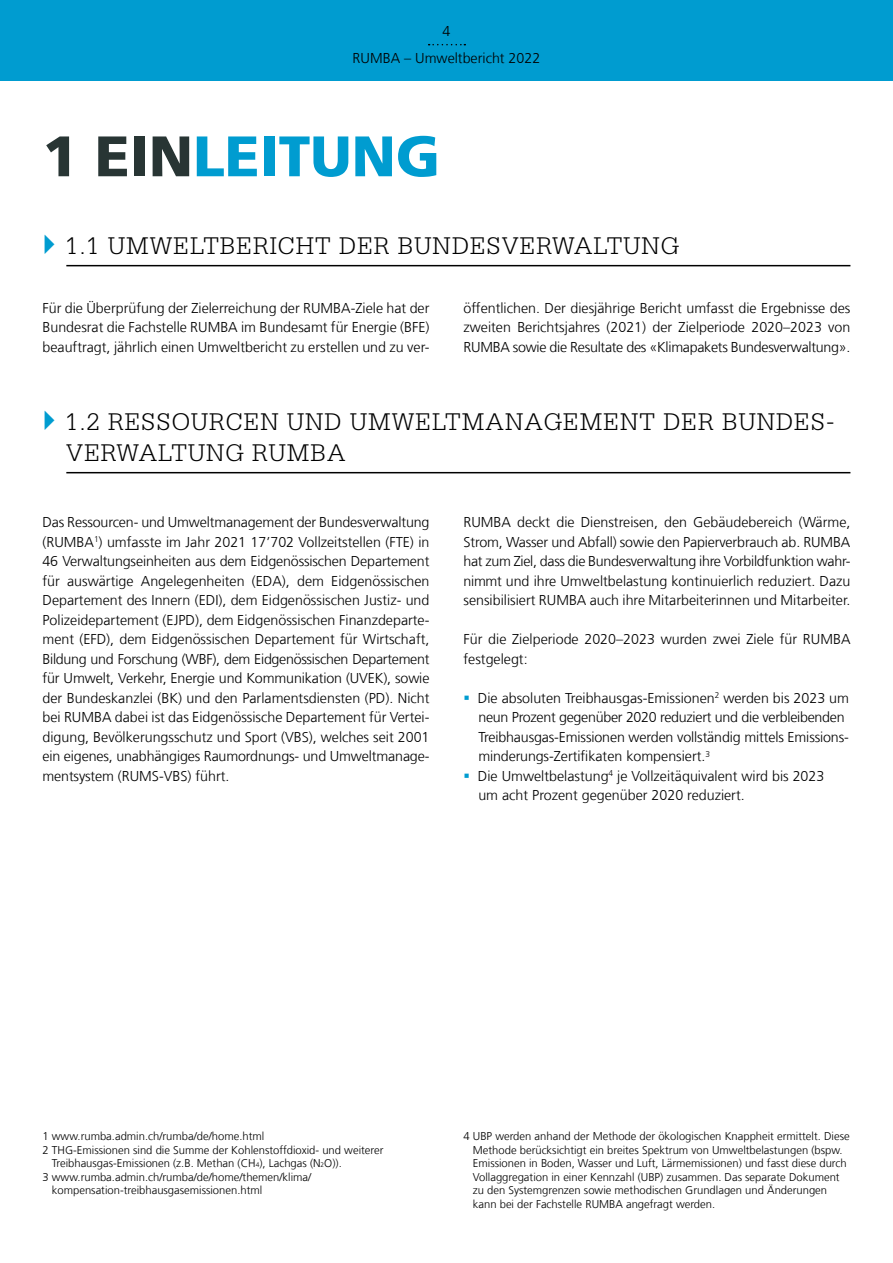
<style>
.page{position:relative;width:893px;height:1263px;background:#fff}
.page>*{position:absolute;margin:0;border:0;box-sizing:border-box;transform-origin:0 0}
.t1{font:900 57px "Frutiger LT Com";color:#009cd0}
.t2{font:300 25.5px/31.5px "Serifa Std";letter-spacing:.04em;color:#000}
.t3{font:300 14.25px/19.5px "Frutiger LT Com";color:#000;text-align:justify}
.t4{font:300 11.25px/13.5px "Frutiger LT Com";color:#000}
.s1{color:#283534}
.s2{font-size:6.6px}
</style>
<div class="page">
<div style="left:0;top:0;width:893px;height:81px;background:#009cd0"></div>
<svg style="left:429px;top:44px;width:36px;height:1px"></svg>
<hr style="left:66px;top:265px;width:784px;height:1px;background:#000">
<hr style="left:66px;top:472px;width:784px;height:1px;background:#000">
<p class="t3" style="left:353px;top:18px;width:189px;line-height:26.4px;text-align:center">4<br>RUMBA – Umweltbericht 2022</p>
<h1 class="t1" style="left:43px;top:122px;width:399px"><span class="s1">1 EIN</span>LEITUNG</h1>
<h2 class="t2" style="left:66px;top:230px;width:615px">1.1 UMWELTBERICHT DER BUNDESVERWALTUNG</h2>
<p class="t3" style="left:43px;top:298px;width:388px">Für die Überprüfung der Zielerreichung der RUMBA-Ziele hat der Bundesrat die Fachstelle RUMBA im Bundesamt für Energie (BFE) beauftragt, jährlich einen Umweltbericht zu erstellen und zu ver-</p>
<p class="t3" style="left:463px;top:298px;width:388px">öffentlichen. Der diesjährige Bericht umfasst die Ergebnisse des zweiten Berichtsjahres (2021) der Zielperiode 2020–2023 von RUMBA sowie die Resultate des «Klimapakets Bundesverwaltung».</p>
<h2 class="t2" style="left:66px;top:406px;width:770px">1.2 RESSOURCEN UND UMWELTMANAGEMENT DER BUNDES-<br>VERWALTUNG RUMBA</h2>
<p class="t3" style="left:43px;top:513px;width:388px">Das Ressourcen- und Umweltmanagement der Bundesverwaltung (RUMBA<sup>1</sup>) umfasste im Jahr 2021 17’702 Vollzeitstellen (FTE) in 46 Verwaltungseinheiten aus dem Eidgenössischen Departement für auswärtige Angelegenheiten (EDA), dem Eidgenössischen Departement des Innern (EDI), dem Eidgenössischen Justiz- und Polizeidepartement (EJPD), dem Eidgenössischen Finanzdeparte&shy;ment (EFD), dem Eidgenössischen Departement für Wirtschaft, Bildung und Forschung (WBF), dem Eidgenössischen Departement für Umwelt, Verkehr, Energie und Kommunikation (UVEK), sowie der Bundeskanzlei (BK) und den Parlamentsdiensten (PD). Nicht bei RUMBA dabei ist das Eidgenössische Departement für Vertei&shy;digung, Bevölkerungsschutz und Sport (VBS), welches seit 2001 ein eigenes, unabhängiges Raumordnungs- und Umweltmanage&shy;mentsystem (RUMS-VBS) führt.</p>
<p class="t3" style="left:463px;top:513px;width:388px">RUMBA deckt die Dienstreisen, den Gebäudebereich (Wärme, Strom, Wasser und Abfall) sowie den Papierverbrauch ab. RUMBA hat zum Ziel, dass die Bundesverwaltung ihre Vorbildfunktion wahr&shy;nimmt und ihre Umweltbelastung kontinuierlich reduziert. Dazu sensibilisiert RUMBA auch ihre Mitarbeiterinnen und Mitarbeiter.</p>
<p class="t3" style="left:463px;top:630px;width:388px">Für die Zielperiode 2020–2023 wurden zwei Ziele für RUMBA festgelegt:</p>
<p class="t3" style="left:478px;top:688px;width:373px;text-align:left">Die absoluten Treibhausgas-Emissionen<sup>2</sup> werden bis 2023 um neun Prozent gegenüber 2020 reduziert und die verbleibenden Treibhausgas-Emissionen werden vollständig mittels Emissions&shy;minderungs-Zertifikaten kompensiert.<sup>3<br></sup>Die Umweltbelastung<sup>4</sup> je Vollzeitäquivalent wird bis 2023<br>um acht Prozent gegenüber 2020 reduziert.</p>
<p class="t4" style="left:43px;top:1130px;width:223px">1 www.rumba.admin.ch/rumba/de/home.html</p>
<p class="t4" style="left:43px;top:1143px;width:342px">2 THG-Emissionen sind die Summe der Kohlenstoffdioxid- und weiterer</p>
<p class="t4" style="left:52px;top:1157px;width:291px">Treibhausgas-Emissionen (z.B. Methan (CH<span class="s2">4</span>), Lachgas (N<span class="s2">2</span>O)).</p>
<p class="t4" style="left:43px;top:1170px;width:270px">3 www.rumba.admin.ch/rumba/de/home/themen/klima/</p>
<p class="t4" style="left:52px;top:1184px;width:212px">kompensation-treibhausgasemissionen.html</p>
<p class="t4" style="left:473px;top:1130px;width:378px;text-indent:-9px">4 UBP werden anhand der Methode der ökologischen Knappheit ermittelt. Diese Methode berücksichtigt ein breites Spektrum von Umweltbelastungen (bspw.<br>Emissionen in Boden, Wasser und Luft, Lärmemissionen) und fasst diese durch Vollaggregation in einer Kennzahl (UBP) zusammen. Das separate Dokument zu den Systemgrenzen sowie methodischen Grundlagen und Änderungen kann bei der Fachstelle RUMBA angefragt werden.</p>
</div>
